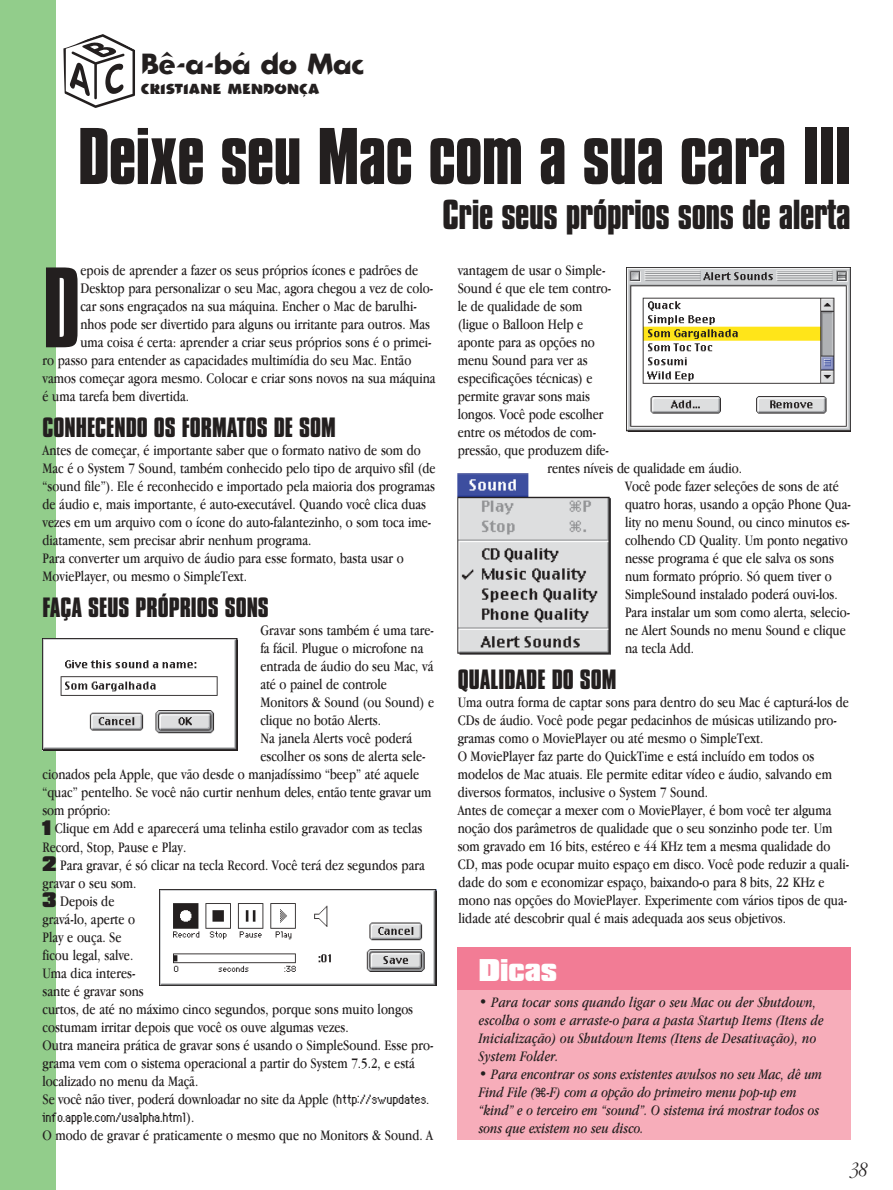
<style>
.page{position:relative;width:893px;height:1190px;background:#fff}
.page>*{position:absolute;margin:0;border:0;box-sizing:border-box;transform-origin:0 0}
.t1{font:98.25px "Compacta BT";color:#231f1f}
.t2{font:700 69px "Compacta BT";letter-spacing:-.015em;color:#231f1f}
.t3{font:700 36px "Compacta BT";letter-spacing:-.015em;color:#231f1f}
.t4{font:700 27px "Futura Vitima";letter-spacing:-.02em;color:#231f1f}
.t5{font:900 27px "Compacta BT";color:#fff}
.t6{font:700 24px "Compacta BT";color:#231f1f}
.t7{font:italic 300 21px "Macmania Garamond";color:#231f1f}
.t8{font:15px/18px "Macmania Garamond Normal";color:#231f1f}
.t9{font:italic 15px/18px "Macmania Garamond Normal";letter-spacing:.01em;color:#231f1f}
.t10{font:15px "Genoveva";color:#231f1f}
.t11{font:800 13.5px "Futura Vitima";color:#231f1f}
.s1{font-family:"Compacta BT";font-weight:900;font-size:18px}
.s2{font-family:"Genoveva"}
.s3{font-family:"Macmania Garamond Normal"}
.s4{font-style:normal}
</style>
<div class="page">
<div style="left:457px;top:989px;width:393px;height:150px;background:#f7adba"></div>
<div style="left:457px;top:947px;width:393px;height:42px;background:#f27c95"></div>
<div style="left:0;top:0;width:56px;height:1190px;background:#92cd8b"></div>
<svg style="left:63px;top:34px;width:72px;height:74px"></svg>
<img style="left:627px;top:268px;width:223px;height:163px">
<img style="left:457px;top:473px;width:153px;height:181px">
<img style="left:159px;top:889px;width:277px;height:96px">
<img style="left:43px;top:638px;width:195px;height:112px">
<h3 class="t4" style="left:141px;top:52px;width:226px">Bê-a-bá do Mac</h3>
<p class="t11" style="left:141px;top:82px;width:181px">CRISTIANE MENDONÇA</p>
<h2 class="t2" style="left:78px;top:126px;width:774px">Deixe seu Mac com a sua cara III</h2>
<h3 class="t3" style="left:442px;top:199px;width:410px">Crie seus próprios sons de alerta</h3>
<h1 class="t1" style="left:43px;top:265px;width:40px">D</h1>
<p class="t8" style="left:80px;top:263px;width:339px">epois de aprender a fazer os seus próprios ícones e padrões de</p>
<p class="t8" style="left:80px;top:281px;width:354px">Desktop para personalizar o seu Mac, agora chegou a vez de colo-</p>
<p class="t8" style="left:80px;top:299px;width:338px">car sons engraçados na sua máquina. Encher o Mac de barulhi-</p>
<p class="t8" style="left:80px;top:317px;width:351px">nhos pode ser divertido para alguns ou irritante para outros. Mas</p>
<p class="t8" style="left:80px;top:335px;width:352px">uma coisa é certa: aprender a criar seus próprios sons é o primei-</p>
<p class="t8" style="left:43px;top:353px;width:370px">ro passo para entender as capacidades multimídia do seu Mac. Então</p>
<p class="t8" style="left:43px;top:371px;width:394px">vamos começar agora mesmo. Colocar e criar sons novos na sua máquina</p>
<p class="t8" style="left:43px;top:389px;width:148px">é uma tarefa bem divertida.</p>
<h3 class="t6" style="left:43px;top:417px;width:295px">CONHECENDO OS FORMATOS DE SOM</h3>
<p class="t8" style="left:43px;top:443px;width:394px">Antes de começar, é importante saber que o formato nativo de som do Mac é o System 7 Sound, também conhecido pelo tipo de arquivo sfil (de “sound file”). Ele é reconhecido e importado pela maioria dos programas de áudio e, mais importante, é auto-executável. Quando você clica duas vezes em um arquivo com o ícone do auto-falantezinho, o som toca ime&shy;diatamente, sem precisar abrir nenhum programa.<br>Para converter um arquivo de áudio para esse formato, basta usar o MoviePlayer, ou mesmo o SimpleText.</p>
<h3 class="t6" style="left:43px;top:597px;width:228px">FAÇA SEUS PRÓPRIOS SONS</h3>
<p class="t8" style="left:260px;top:623px;width:175px">Gravar sons também é uma tare-</p>
<p class="t8" style="left:260px;top:641px;width:164px">fa fácil. Plugue o microfone na</p>
<p class="t8" style="left:260px;top:659px;width:174px">entrada de áudio do seu Mac, vá</p>
<p class="t8" style="left:260px;top:677px;width:128px">até o painel de controle</p>
<p class="t8" style="left:260px;top:695px;width:175px">Monitors &amp; Sound (ou Sound) e</p>
<p class="t8" style="left:260px;top:713px;width:122px">clique no botão Alerts.</p>
<p class="t8" style="left:260px;top:731px;width:153px">Na janela Alerts você poderá</p>
<p class="t8" style="left:260px;top:749px;width:167px">escolher os sons de alerta sele-</p>
<p class="t8" style="left:43px;top:767px;width:378px">cionados pela Apple, que vão desde o manjadíssimo “beep” até aquele</p>
<p class="t8" style="left:43px;top:785px;width:390px">“quac” pentelho. Se você não curtir nenhum deles, então tente gravar um</p>
<p class="t8" style="left:43px;top:803px;width:70px">som próprio:</p>
<p class="t8" style="left:43px;top:821px;width:381px"><span class="s1">1</span> Clique em Add e aparecerá uma telinha estilo gravador com as teclas</p>
<p class="t8" style="left:43px;top:839px;width:145px">Record, Stop, Pause e Play.</p>
<p class="t8" style="left:43px;top:857px;width:384px"><span class="s1">2</span> Para gravar, é só clicar na tecla Record. Você terá dez segundos para</p>
<p class="t8" style="left:43px;top:875px;width:95px">gravar o seu som.</p>
<p class="t8" style="left:43px;top:893px;width:73px"><span class="s1">3</span> Depois de</p>
<p class="t8" style="left:43px;top:911px;width:94px">gravá-lo, aperte o</p>
<p class="t8" style="left:43px;top:929px;width:81px">Play e ouça. Se</p>
<p class="t8" style="left:43px;top:947px;width:92px">ficou legal, salve.</p>
<p class="t8" style="left:43px;top:965px;width:94px">Uma dica interes-</p>
<p class="t8" style="left:43px;top:983px;width:103px">sante é gravar sons</p>
<p class="t8" style="left:43px;top:1001px;width:372px">curtos, de até no máximo cinco segundos, porque sons muito longos</p>
<p class="t8" style="left:43px;top:1019px;width:308px">costumam irritar depois que você os ouve algumas vezes.</p>
<p class="t8" style="left:43px;top:1037px;width:392px">Outra maneira prática de gravar sons é usando o SimpleSound. Esse pro-</p>
<p class="t8" style="left:43px;top:1055px;width:374px">grama vem com o sistema operacional a partir do System 7.5.2, e está</p>
<p class="t8" style="left:43px;top:1073px;width:157px">localizado no menu da Maçã.</p>
<p class="t8" style="left:43px;top:1091px;width:388px">Se você não tiver, poderá downloadar no site da Apple (<span class="s2">http://swupdates.</span></p>
<p class="t10" style="left:43px;top:1107px;width:153px">info.apple.com/usalpha.html<span class="s3">).</span></p>
<p class="t8" style="left:43px;top:1127px;width:392px">O modo de gravar é praticamente o mesmo que no Monitors &amp; Sound. A</p>
<p class="t8" style="left:457px;top:262px;width:149px">vantagem de usar o Simple-</p>
<p class="t8" style="left:457px;top:280px;width:155px">Sound é que ele tem contro-</p>
<p class="t8" style="left:457px;top:298px;width:126px">le de qualidade de som</p>
<p class="t8" style="left:457px;top:316px;width:127px">(ligue o Balloon Help e</p>
<p class="t8" style="left:457px;top:334px;width:139px">aponte para as opções no</p>
<p class="t8" style="left:457px;top:352px;width:131px">menu Sound para ver as</p>
<p class="t8" style="left:457px;top:370px;width:136px">especificações técnicas) e</p>
<p class="t8" style="left:457px;top:388px;width:134px">permite gravar sons mais</p>
<p class="t8" style="left:457px;top:406px;width:147px">longos. Você pode escolher</p>
<p class="t8" style="left:457px;top:424px;width:140px">entre os métodos de com-</p>
<p class="t8" style="left:457px;top:442px;width:153px">pressão, que produzem dife-</p>
<p class="t8" style="left:547px;top:460px;width:196px">rentes níveis de qualidade em áudio.</p>
<p class="t8" style="left:625px;top:478px;width:215px">Você pode fazer seleções de sons de até</p>
<p class="t8" style="left:625px;top:496px;width:227px">quatro horas, usando a opção Phone Qua-</p>
<p class="t8" style="left:625px;top:514px;width:226px">lity no menu Sound, ou cinco minutos es-</p>
<p class="t8" style="left:625px;top:532px;width:224px">colhendo CD Quality. Um ponto negativo</p>
<p class="t8" style="left:625px;top:550px;width:210px">nesse programa é que ele salva os sons</p>
<p class="t8" style="left:625px;top:568px;width:208px">num formato próprio. Só quem tiver o</p>
<p class="t8" style="left:625px;top:586px;width:214px">SimpleSound instalado poderá ouvi-los.</p>
<p class="t8" style="left:625px;top:604px;width:226px">Para instalar um som como alerta, selecio-</p>
<p class="t8" style="left:625px;top:622px;width:222px">ne Alert Sounds no menu Sound e clique</p>
<p class="t8" style="left:625px;top:640px;width:70px">na tecla Add.</p>
<h3 class="t6" style="left:457px;top:669px;width:160px">QUALIDADE DO SOM</h3>
<p class="t8" style="left:457px;top:694px;width:393px">Uma outra forma de captar sons para dentro do seu Mac é capturá-los de CDs de áudio. Você pode pegar pedacinhos de músicas utilizando pro&shy;gramas como o MoviePlayer ou até mesmo o SimpleText.<br>O MoviePlayer faz parte do QuickTime e está incluído em todos os modelos de Mac atuais. Ele permite editar vídeo e áudio, salvando em diversos formatos, inclusive o System 7 Sound.<br>Antes de começar a mexer com o MoviePlayer, é bom você ter alguma noção dos parâmetros de qualidade que o seu sonzinho pode ter. Um som gravado em 16 bits, estéreo e 44 KHz tem a mesma qualidade do CD, mas pode ocupar muito espaço em disco. Você pode reduzir a quali&shy;dade do som e economizar espaço, baixando-o para 8 bits, 22 KHz e mono nas opções do MoviePlayer. Experimente com vários tipos de qua&shy;lidade até descobrir qual é mais adequada aos seus objetivos.</p>
<h3 class="t5" style="left:479px;top:958px;width:80px">Dicas</h3>
<p class="t9" style="left:479px;top:994px;width:346px">• Para tocar sons quando ligar o seu Mac ou der Shutdown, escolha o som e arraste-o para a pasta Startup Items (Itens de Inicialização) ou Shutdown Items (Itens de Desativação), no System Folder.</p>
<p class="t9" style="left:479px;top:1066px;width:345px">• Para encontrar os sons existentes avulsos no seu Mac, dê um Find File (<span class="s4">Ω</span>-F) com a opção do primeiro menu pop-up em “kind” e o terceiro em “sound”. O sistema irá mostrar todos os sons que existem no seu disco.</p>
<h3 class="t7" style="left:850px;top:1161px;width:18px">38</h3>
</div>
